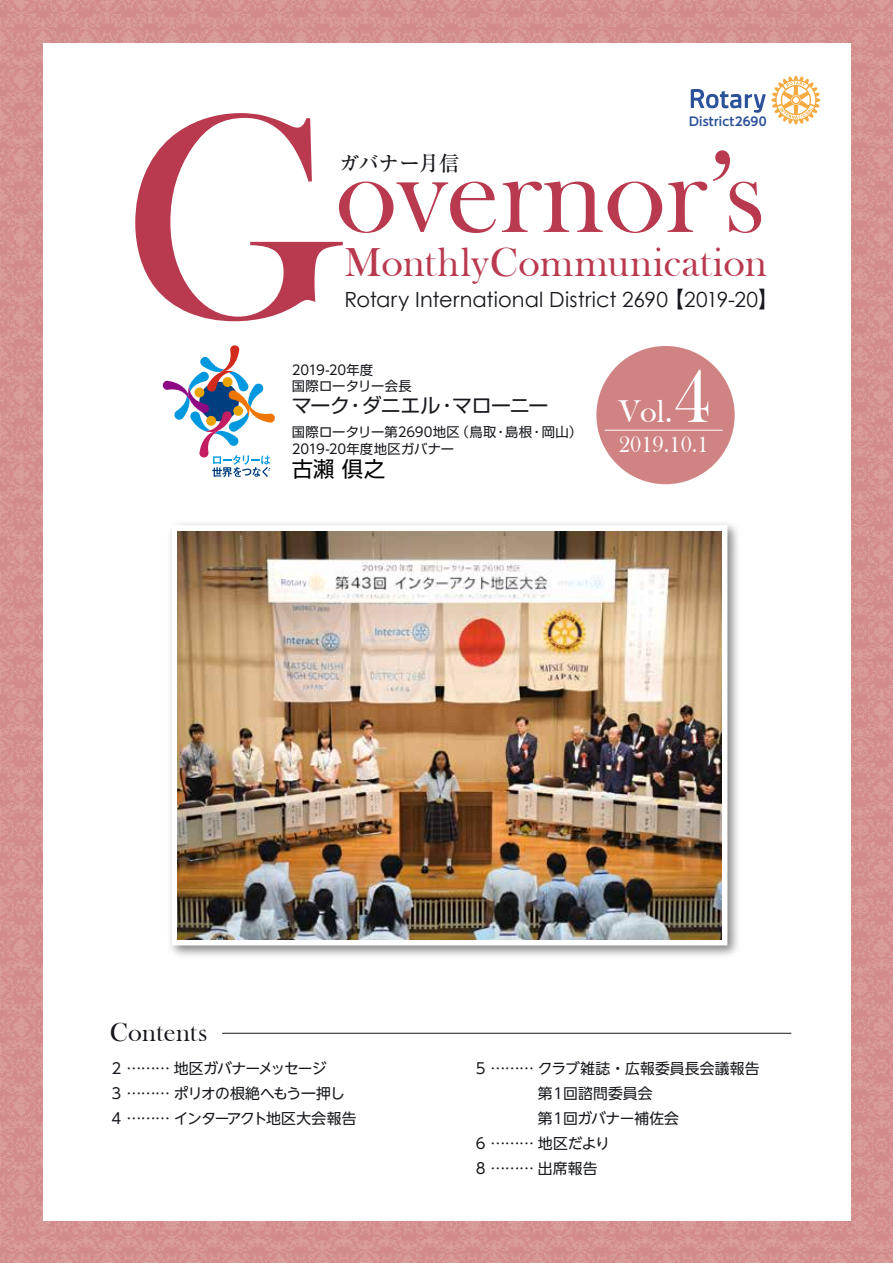
<style>
.page{position:relative;width:893px;height:1263px;background:#fff}
.page>*{position:absolute;margin:0;border:0;box-sizing:border-box;transform-origin:0 0}
.t1{font:297.15px "Bask Old Face";color:#b9394e}
.t2{font:119.25px "Bask Old Face";color:#b9394e}
.t3{font:78px "Bask Old Face";color:#fff}
.t4{font:41.55px "Bask Old Face";letter-spacing:.015em;color:#b9394e}
.t5{font:32.25px "Bask Old Face";color:#fff}
.t6{font:26.7px "Bask Old Face";letter-spacing:.005em;color:#16181d}
.t7{font:22.95px "Bask Old Face";color:#fff}
.t8{font:21.3px "Shin Go Pro";color:#000}
.t9{font:21px "Century Gothic";letter-spacing:.005em;color:#16181d}
.t10{font:500 20.7px "Ryumin Pro";letter-spacing:-.025em;color:#16181d}
.t11{font:19.95px "Shin Go Pro";letter-spacing:-.025em;color:#16181d}
.t12{font:15px "UD Shin Go NT Pro";color:#16181d}
.t13{font:14.85px/25.2px "UD Shin Go NT Pro";letter-spacing:-.055em;color:#16181d}
.t14{font:14.85px "UD Shin Go NT Pro";letter-spacing:.01em;color:#16181d}
.t15{font:14.85px "UD Shin Go NT Pro";letter-spacing:-.03em;color:#16181d}
.t16{font:13.35px/16.2px "Shin Go Pro";letter-spacing:.015em;color:#16181d}
.t17{font:13.35px "UD Shin Go NT Pro";letter-spacing:-.035em;color:#16181d}
.t18{font:700 12px "UD Shin Go NT Pro De";letter-spacing:.015em;color:#2b519a}
.s1{font-family:"UD Shin Go NT Pro"}
.s2{font-family:"Shin Go Pro"}
.s3{font-size:15px}
.s4{font-size:14.85px}
</style>
<div class="page">
<img style="left:0;top:0;width:893px;height:1263px">
<div style="left:43px;top:43px;width:807px;height:1177px;background:#fff"></div>
<img style="left:170px;top:523px;width:568px;height:433px">
<div style="left:172px;top:525px;width:555px;height:420px;border:12px solid #fff"></div>
<div style="left:596px;top:346px;width:139px;height:138px;background:#d08383;border-radius:50%"></div>
<hr style="left:605px;top:430px;width:118px;height:1px;background:#fff">
<svg style="left:691px;top:89px;width:75px;height:24px"></svg>
<svg style="left:772px;top:76px;width:48px;height:48px"></svg>
<svg style="left:162px;top:345px;width:113px;height:132px"></svg>
<hr style="left:222px;top:1033px;width:569px;height:1px;background:#16181d">
<img style="left:178px;top:531px;width:543px;height:408px">
<h1 class="t1" style="left:121px;top:54px;width:225px">G</h1>
<p class="t18" style="left:689px;top:111px;width:79px">District2690</p>
<h2 class="t2" style="left:335px;top:127px;width:432px">overnor’s</h2>
<h3 class="t4" style="left:344px;top:240px;width:424px">MonthlyCommunication</h3>
<h3 class="t9" style="left:344px;top:286px;width:436px">Rotary International District 2690 <span class="s1">【</span>2019-20<span class="s1">】</span></h3>
<h3 class="t10" style="left:339px;top:147px;width:122px">ガバナー月信</h3>
<p class="t17" style="left:292px;top:359px;width:83px">2019-20<span class="s2">年度</span></p>
<p class="t16" style="left:292px;top:376px;width:121px">国際ロータリー会長</p>
<h3 class="t11" style="left:292px;top:389px;width:258px">マーク・ダニエル・マローニー</h3>
<p class="t16" style="left:292px;top:422px;width:292px">国際ロータリー第<span class="s1">2690</span>地区（鳥取・島根・岡山）<br><span class="s1">2019-20</span>年度地区ガバナー</p>
<h3 class="t8" style="left:292px;top:451px;width:95px">古瀨 倶之</h3>
<h3 class="t3" style="left:673px;top:353px;width:40px">4</h3>
<h3 class="t5" style="left:618px;top:393px;width:56px">Vol.</h3>
<h3 class="t7" style="left:619px;top:432px;width:91px">2019.10.1</h3>
<h3 class="t6" style="left:110px;top:1017px;width:99px">Contents</h3>
<p class="t13" style="left:112px;top:1055px;width:246px"><span class="s3">2 ………</span> 地区ガバナーメッセージ<br><span class="s3">3 ………</span> ポリオの根絶へもう一押し<br><span class="s3">4 ………</span> インターアクト地区大会報告</p>
<p class="t14" style="left:476px;top:1056px;width:285px"><span class="s3">5 ………</span> クラブ雑誌・広報委員長会議報告</p>
<p class="t14" style="left:538px;top:1081px;width:116px">第１回諮問委員会</p>
<p class="t15" style="left:538px;top:1106px;width:143px">第１回ガバナー補佐会</p>
<p class="t15" style="left:476px;top:1131px;width:136px"><span class="s3">6 ………</span> 地区だより</p>
<p class="t12" style="left:476px;top:1156px;width:123px">8 ……… <span class="s4">出席報告</span></p>
</div>
